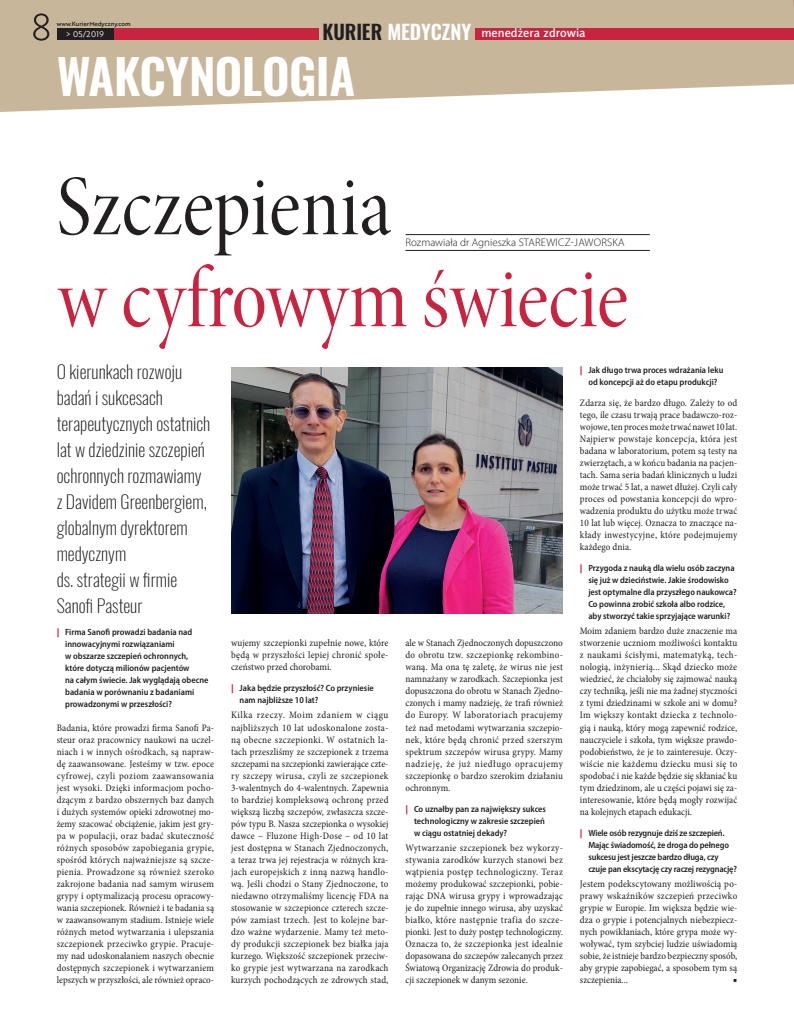
<style>
.page{position:relative;width:794px;height:1035px;background:#fff}
.page>*{position:absolute;margin:0;border:0;box-sizing:border-box;transform-origin:0 0}
.t1{font:88px "Minion Pro Cn Disp";color:#c8233f}
.t2{font:88px "Minion Pro Cn Disp";letter-spacing:.005em;color:#231f20}
.t3{font:600 48px "Oswald";letter-spacing:-.01em;color:#fff}
.t4{font:36px "Brother 1816 Thin";color:#231f20}
.t5{font:200 18px/26px "Oswald";color:#231f20}
.t6{font:12.3px "Naomi Sans EFN Medium";color:#fff}
.t7{font:300 11px "Myriad Pro";color:#231f20}
.t8{font:condensed 10px/12px "Minion Pro";letter-spacing:.005em;color:#231f20;text-align:justify}
.t9{font:600 semi-condensed 9px/12px "Myriad Pro";color:#231f20}
.t10{font:8px "Brother 1816 Book";letter-spacing:.04em;color:#fff}
.t11{font:6px "Brother 1816 Medium";color:#231f20}
.s1{font-family:"Oswald";font-weight:600;font-size:20px;color:#231f20}
.s2{font-family:"Oswald";font-weight:600;font-size:20px}
.s3{font-weight:900;font-stretch:normal;color:#c8233f}
</style>
<div class="page">
<svg style="left:0;top:0;width:794px;height:112px;fill:#c8b69a"></svg>
<div style="left:57px;top:28px;width:261px;height:12px;background:#c8233f"></div>
<div style="left:476px;top:28px;width:318px;height:12px;background:#c8233f"></div>
<div style="left:57px;top:28px;width:56px;height:12px;background:#231f20"></div>
<img style="left:231px;top:367px;width:332px;height:246px">
<hr style="left:405px;top:234px;width:245px;height:1px;background:#231f20">
<hr style="left:405px;top:250px;width:245px;height:1px;background:#231f20">
<h3 class="t4" style="left:32px;top:1px;width:21px">8</h3>
<p class="t11" style="left:57px;top:19px;width:76px">www.KurierMedyczny.com</p>
<p class="t10" style="left:66px;top:28px;width:39px">&gt; 05/2019</p>
<p class="t6" style="left:322px;top:26px;width:265px"><span class="s1">KURIER</span> <span class="s2">MEDYCZNY</span> menedżera zdrowia</p>
<h2 class="t3" style="left:57px;top:43px;width:300px">WAKCYNOLOGIA</h2>
<h1 class="t2" style="left:57px;top:153px;width:336px">Szczepienia</h1>
<h1 class="t1" style="left:57px;top:245px;width:572px">w cyfrowym świecie</h1>
<p class="t7" style="left:405px;top:236px;width:221px">Rozmawiała dr Agnieszka STAREWICZ-JAWORSKA</p>
<h3 class="t5" style="left:57px;top:359px;width:155px">O kierunkach rozwoju badań i sukcesach terapeutycznych ostatnich lat w dziedzinie szczepień ochronnych rozmawiamy z Davidem Greenbergiem, globalnym dyrektorem medycznym<br>ds. strategii w firmie<br>Sanofi Pasteur</h3>
<p class="t9" style="left:65px;top:625px;width:145px;text-indent:-9px"><span class="s3">|</span> Firma Sanofi prowadzi badania nad innowacyjnymi rozwiązaniami<br>w obszarze szczepień ochronnych, które dotyczą milionów pacjentów<br>na całym świecie. Jak wyglądają obecne badania w porównaniu z badaniami prowadzonymi w przeszłości?</p>
<p class="t8" style="left:57px;top:721px;width:159px">Badania, które prowadzi firma Sanofi Pa&shy;steur oraz pracownicy naukowi na uczel&shy;niach i w innych ośrodkach, są napraw&shy;dę zaawansowane. Jesteśmy w tzw. epoce cyfrowej, czyli poziom zaawansowania jest wysoki. Dzięki informacjom pocho&shy;dzącym z bardzo obszernych baz danych i dużych systemów opieki zdrowotnej mo&shy;żemy szacować obciążenie, jakim jest gry&shy;pa w populacji, oraz badać skuteczność różnych sposobów zapobiegania grypie, spośród których najważniejsze są szcze&shy;pienia. Prowadzone są również szeroko zakrojone badania nad samym wirusem grypy i optymalizacją procesu opracowy&shy;wania szczepionek. Również i te badania są w zaawansowanym stadium. Istnieje wiele różnych metod wytwarzania i ulepszania szczepionek przeciwko grypie. Pracuje&shy;my nad udoskonalaniem naszych obecnie dostępnych szczepionek i wytwarzaniem lepszych w przyszłości, ale również opraco-</p>
<p class="t8" style="left:231px;top:637px;width:159px">wujemy szczepionki zupełnie nowe, które będą w przyszłości lepiej chronić społe&shy;czeństwo przed chorobami.</p>
<p class="t9" style="left:240px;top:682px;width:136px;text-indent:-9px"><span class="s3">|</span> Jaka będzie przyszłość? Co przyniesie nam najbliższe 10 lat?</p>
<p class="t8" style="left:231px;top:709px;width:159px">Kilka rzeczy. Moim zdaniem w ciągu najbliższych 10 lat udoskonalone zosta&shy;ną obecne szczepionki. W ostatnich la&shy;tach przeszliśmy ze szczepionek z trzema szczepami na szczepionki zawierające czte&shy;ry szczepy wirusa, czyli ze szczepionek 3-walentnych do 4-walentnych. Zapewnia to bardziej kompleksową ochronę przed większą liczbą szczepów, zwłaszcza szcze&shy;pów typu B. Nasza szczepionka o wysokiej dawce – Fluzone High-Dose – od 10 lat jest dostępna w Stanach Zjednoczonych, a teraz trwa jej rejestracja w różnych kra&shy;jach europejskich z inną nazwą handlo&shy;wą. Jeśli chodzi o Stany Zjednoczone, to niedawno otrzymaliśmy licencję FDA na stosowanie w szczepionce czterech szcze&shy;pów zamiast trzech. Jest to kolejne bar&shy;dzo ważne wydarzenie. Mamy też meto&shy;dy produkcji szczepionek bez białka jaja kurzego. Większość szczepionek przeciw&shy;ko grypie jest wytwarzana na zarodkach kurzych pochodzących ze zdrowych stad,</p>
<p class="t8" style="left:405px;top:637px;width:159px">ale w Stanach Zjednoczonych dopuszczono do obrotu tzw. szczepionkę rekombino&shy;waną. Ma ona tę zaletę, że wirus nie jest namnażany w zarodkach. Szczepionka jest dopuszczona do obrotu w Stanach Zjedno&shy;czonych i mamy nadzieję, że trafi również do Europy. W laboratoriach pracujemy też nad metodami wytwarzania szczepio&shy;nek, które będą chronić przed szerszym spektrum szczepów wirusa grypy. Mamy nadzieję, że już niedługo opracujemy szczepionkę o bardzo szerokim działaniu ochronnym.</p>
<p class="t9" style="left:414px;top:802px;width:134px;text-indent:-9px"><span class="s3">|</span> Co uznałby pan za największy sukces technologiczny w zakresie szczepień w ciągu ostatniej dekady?</p>
<p class="t8" style="left:405px;top:841px;width:159px">Wytwarzanie szczepionek bez wykorzy&shy;stywania zarodków kurzych stanowi bez wątpienia postęp technologiczny. Teraz możemy produkować szczepionki, pobie&shy;rając DNA wirusa grypy i wprowadzając je do zupełnie innego wirusa, aby uzyskać białko, które następnie trafia do szcze&shy;pionki. Jest to duży postęp technologiczny.<br>Oznacza to, że szczepionka jest idealnie dopasowana do szczepów zalecanych przez Światową Organizację Zdrowia do produk&shy;cji szczepionek w danym sezonie.</p>
<p class="t9" style="left:580px;top:364px;width:145px;text-align:center"><span class="s3">|</span> Jak długo trwa proces wdrażania leku od koncepcji aż do etapu produkcji?</p>
<p class="t8" style="left:580px;top:397px;width:159px">Zdarza się, że bardzo długo. Zależy to od tego, ile czasu trwają prace badawczo-roz&shy;wojowe, ten proces może trwać nawet 10 lat.<br>Najpierw powstaje koncepcja, która jest badana w laboratorium, potem są testy na zwierzętach, a w końcu badania na pacjen&shy;tach. Sama seria badań klinicznych u ludzi może trwać 5 lat, a nawet dłużej. Czyli cały proces od powstania koncepcji do wpro&shy;wadzenia produktu do użytku może trwać 10 lat lub więcej. Oznacza to znaczące na&shy;kłady inwestycyjne, które podejmujemy każdego dnia.</p>
<p class="t9" style="left:588px;top:562px;width:150px;text-indent:-9px"><span class="s3">|</span> Przygoda z nauką dla wielu osób zaczyna się już w dzieciństwie. Jakie środowisko jest optymalne dla przyszłego naukowca?<br>Co powinna zrobić szkoła albo rodzice, aby stworzyć takie sprzyjające warunki?</p>
<p class="t8" style="left:580px;top:625px;width:159px">Moim zdaniem bardzo duże znaczenie ma stworzenie uczniom możliwości kontaktu z naukami ścisłymi, matematyką, tech&shy;nologią, inżynierią... Skąd dziecko może wiedzieć, że chciałoby się zajmować nauką czy techniką, jeśli nie ma żadnej styczności z tymi dziedzinami w szkole ani w domu?<br>Im większy kontakt dziecka z technolo&shy;gią i nauką, który mogą zapewnić rodzice, nauczyciele i szkoła, tym większe prawdo&shy;podobieństwo, że je to zainteresuje. Oczy&shy;wiście nie każdemu dziecku musi się to spodobać i nie każde będzie się skłaniać ku tym dziedzinom, ale u części pojawi się za&shy;interesowanie, które będą mogły rozwijać na kolejnych etapach edukacji.</p>
<p class="t9" style="left:588px;top:826px;width:150px;text-indent:-9px"><span class="s3">|</span> Wiele osób rezygnuje dziś ze szczepień.<br>Mając świadomość, że droga do pełnego sukcesu jest jeszcze bardzo długa, czy czuje pan ekscytację czy raczej rezygnację?</p>
<p class="t8" style="left:580px;top:877px;width:159px">Jestem podekscytowany możliwością po&shy;prawy wskaźników szczepień przeciwko grypie w Europie. Im większa będzie wie&shy;dza o grypie i potencjalnych niebezpiecz&shy;nych powikłaniach, które grypa może wy&shy;woływać, tym szybciej ludzie uświadomią sobie, że istnieje bardzo bezpieczny sposób, aby grypie zapobiegać, a sposobem tym są szczepienia...</p>
<p class="t8" style="left:733px;top:973px;width:6px">■</p>
</div>
